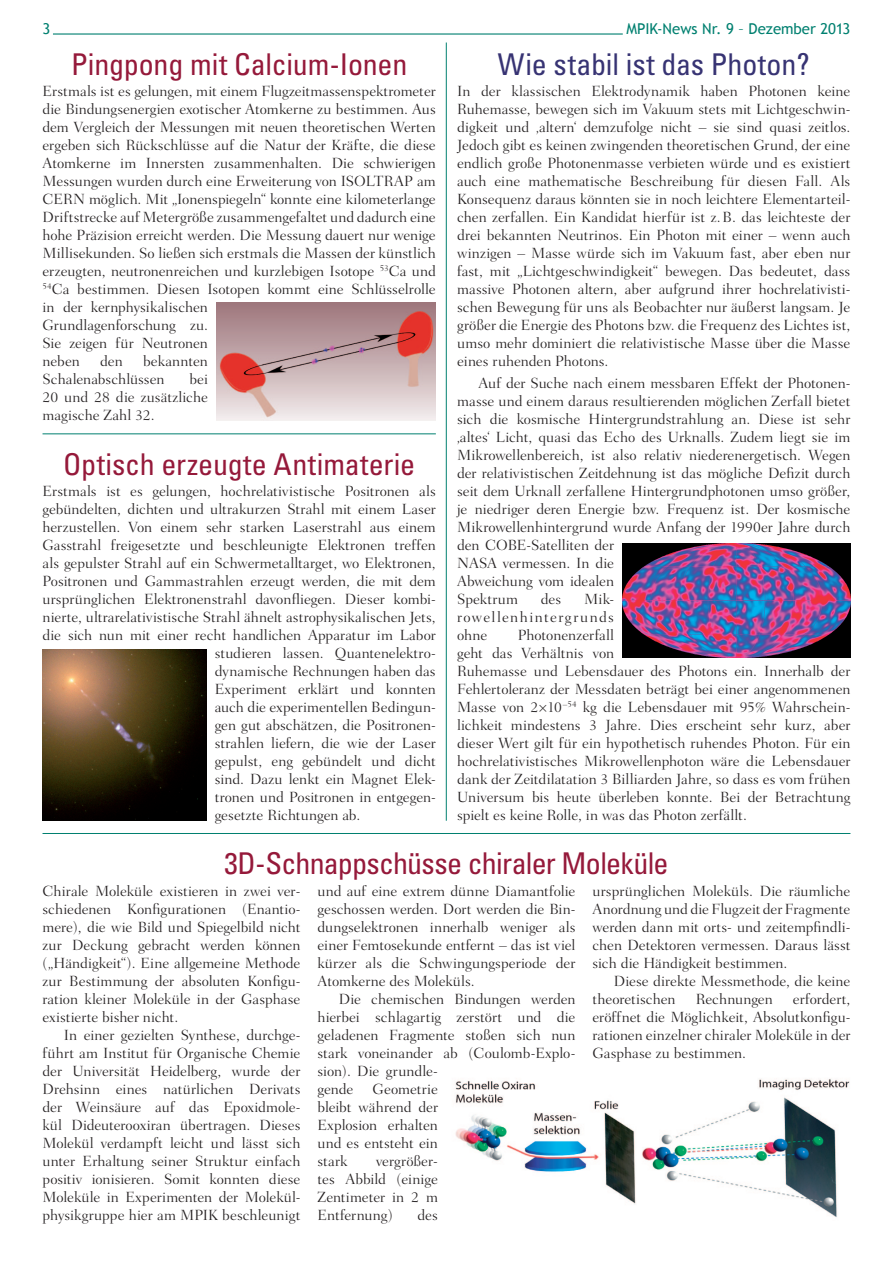
<style>
.page{position:relative;width:893px;height:1263px;background:#fff}
.page>*{position:absolute;margin:0;border:0;box-sizing:border-box;transform-origin:0 0}
.t1{font:condensed 30px "Univers";letter-spacing:-.01em;color:#95193a}
.t2{font:condensed 30px "Univers";letter-spacing:-.005em;color:#373373}
.t3{font:300 15px/18px "Fairfield LH";letter-spacing:-.005em;color:#231f20;text-align:justify}
.t4{font:15px "Trebuchet MS";letter-spacing:-.005em;color:#008070}
</style>
<div class="page">
<hr style="left:53px;top:33px;width:570px;height:2px;background:#008070">
<hr style="left:43px;top:434px;width:393px;height:1px;background:#008070">
<hr style="left:43px;top:833px;width:807px;height:1px;background:#008070">
<hr style="left:446px;top:43px;width:1px;height:778px;background:#008070">
<img style="left:216px;top:303px;width:220px;height:118px">
<img style="left:43px;top:650px;width:163px;height:171px">
<img style="left:623px;top:543px;width:227px;height:114px">
<img style="left:455px;top:1079px;width:395px;height:138px">
<div style="left:846px;top:1150px;width:9px;height:21px;background:#fff"></div>
<p class="t4" style="left:43px;top:20px;width:9px">3</p>
<p class="t4" style="left:626px;top:20px;width:225px">MPIK-News Nr. 9 – Dezember 2013</p>
<h1 class="t1" style="left:71px;top:45px;width:338px">Pingpong mit Calcium-Ionen</h1>
<p class="t3" style="left:43px;top:82px;width:395px;text-align:left">Erstmals ist es gelungen, mit einem Flugzeitmassenspektrometer die Bindungsenergien exotischer Atomkerne zu bestimmen. Aus dem Vergleich der Messungen mit neuen theoretischen Werten ergeben sich Rückschlüsse auf die Natur der Kräfte, die diese Atomkerne im Innersten zusammenhalten. Die schwierigen Messungen wurden durch eine Erweiterung von ISOLTRAP am CERN möglich. Mit „Ionenspiegeln“ konnte eine kilometerlange Driftstrecke auf Metergröße zusammengefaltet und dadurch eine hohe Präzision erreicht werden. Die Messung dauert nur wenige Millisekunden. So ließen sich erstmals die Massen der künstlich erzeugten, neutronenreichen und kurzlebigen Isotope <sup>53</sup>Ca und <sup>54</sup>Ca bestimmen. Diesen Isotopen kommt eine Schlüsselrolle in der kernphysikalischen<br>Grundlagenforschung zu.<br>Sie zeigen für Neutronen<br>neben</p>
<p class="t3" style="left:43px;top:352px;width:167px;text-indent:101px">bekannten<br>Schalenabschlüssen</p>
<p class="t3" style="left:100px;top:352px;width:24px">den</p>
<p class="t3" style="left:43px;top:370px;width:167px;text-indent:147px">bei 20 und 28 die zusätzliche magische Zahl 32.</p>
<h1 class="t1" style="left:63px;top:445px;width:353px">Optisch erzeugte Antimaterie</h1>
<p class="t3" style="left:43px;top:482px;width:395px">Erstmals ist es gelungen, hochrelativistische Positronen als</p>
<p class="t3" style="left:43px;top:500px;width:395px">gebündelten, dichten und ultrakurzen Strahl mit einem Laser</p>
<p class="t3" style="left:43px;top:518px;width:395px">herzustellen. Von einem sehr starken Laserstrahl aus einem</p>
<p class="t3" style="left:43px;top:536px;width:395px">Gasstrahl freigesetzte und beschleunigte Elektronen treffen</p>
<p class="t3" style="left:43px;top:554px;width:395px">als gepulster Strahl auf ein Schwermetalltarget, wo Elektronen,</p>
<p class="t3" style="left:43px;top:572px;width:395px">Positronen und Gammastrahlen erzeugt werden, die mit dem</p>
<p class="t3" style="left:43px;top:590px;width:395px">ursprünglichen Elektronenstrahl davonfliegen. Dieser kombi-</p>
<p class="t3" style="left:43px;top:608px;width:395px">nierte, ultrarelativistische Strahl ähnelt astrophysikalischen Jets,</p>
<p class="t3" style="left:43px;top:626px;width:395px">die sich nun mit einer recht handlichen Apparatur im Labor</p>
<p class="t3" style="left:215px;top:644px;width:223px">studieren lassen. Quantenelektro-</p>
<p class="t3" style="left:215px;top:662px;width:223px">dynamische Rechnungen haben das</p>
<p class="t3" style="left:215px;top:680px;width:223px">Experiment erklärt und konnten</p>
<p class="t3" style="left:215px;top:698px;width:223px">auch die experimentellen Bedingun-</p>
<p class="t3" style="left:215px;top:716px;width:223px">gen gut abschätzen, die Positronen-</p>
<p class="t3" style="left:215px;top:734px;width:223px">strahlen liefern, die wie der Laser</p>
<p class="t3" style="left:215px;top:752px;width:223px">gepulst, eng gebündelt und dicht</p>
<p class="t3" style="left:215px;top:770px;width:223px">sind. Dazu lenkt ein Magnet Elek-</p>
<p class="t3" style="left:215px;top:788px;width:223px">tronen und Positronen in entgegen-</p>
<p class="t3" style="left:215px;top:806px;width:147px">gesetzte Richtungen ab.</p>
<h1 class="t2" style="left:498px;top:45px;width:313px">Wie stabil ist das Photon?</h1>
<p class="t3" style="left:457px;top:82px;width:395px">In der klassischen Elektrodynamik haben Photonen keine Ruhemasse, bewegen sich im Vakuum stets mit Lichtgeschwin&shy;digkeit und ‚altern‘ demzufolge nicht – sie sind quasi zeitlos.<br>Jedoch gibt es keinen zwingenden theoretischen Grund, der eine endlich große Photonenmasse verbieten würde und es existiert auch eine mathematische Beschreibung für diesen Fall. Als Konsequenz daraus könnten sie in noch leichtere Elementarteil&shy;chen zerfallen. Ein Kandidat hierfür ist z.B. das leichteste der drei bekannten Neutrinos. Ein Photon mit einer – wenn auch winzigen – Masse würde sich im Vakuum fast, aber eben nur fast, mit „Lichtgeschwindigkeit“ bewegen. Das bedeutet, dass massive Photonen altern, aber aufgrund ihrer hochrelativisti&shy;schen Bewegung für uns als Beobachter nur äußerst langsam. Je größer die Energie des Photons bzw. die Frequenz des Lichtes ist, umso mehr dominiert die relativistische Masse über die Masse eines ruhenden Photons.</p>
<p class="t3" style="left:457px;top:374px;width:395px;text-align:left;text-indent:21px">Auf der Suche nach einem messbaren Effekt der Photonen&shy;masse und einem daraus resultierenden möglichen Zerfall bietet sich die kosmische Hintergrundstrahlung an. Diese ist sehr ‚altes‘ Licht, quasi das Echo des Urknalls. Zudem liegt sie im Mikrowellenbereich, ist also relativ niederenergetisch. Wegen der relativistischen Zeitdehnung ist das mögliche Defizit durch seit dem Urknall zerfallene Hintergrundphotonen umso größer, je niedriger deren Energie bzw. Frequenz ist. Der kosmische Mikrowellenhintergrund wurde Anfang der 1990er Jahre durch den COBE-Satelliten der<br>NASA vermessen. In die<br>Abweichung vom idealen<br>Spektrum</p>
<p class="t3" style="left:457px;top:590px;width:159px;text-indent:127px">Mik&shy;rowellenhintergrunds ohne</p>
<p class="t3" style="left:541px;top:590px;width:22px">des</p>
<p class="t3" style="left:457px;top:626px;width:395px;text-align:left;text-indent:61px">Photonenzerfall<br>geht das Verhältnis von<br>Ruhemasse und Lebensdauer des Photons ein. Innerhalb der Fehlertoleranz der Messdaten beträgt bei einer angenommenen Masse von 2×10<sup>–54</sup> kg die Lebensdauer mit 95% Wahrschein&shy;lichkeit mindestens 3 Jahre. Dies erscheint sehr kurz, aber dieser Wert gilt für ein hypothetisch ruhendes Photon. Für ein hochrelativistisches Mikrowellenphoton wäre die Lebensdauer dank der Zeitdilatation 3 Billiarden Jahre, so dass es vom frühen Universum bis heute überleben konnte. Bei der Betrachtung spielt es keine Rolle, in was das Photon zerfällt.</p>
<h1 class="t1" style="left:224px;top:845px;width:446px">3D-Schnappschüsse chiraler Moleküle</h1>
<p class="t3" style="left:43px;top:882px;width:260px">Chirale Moleküle existieren in zwei ver&shy;schiedenen Konfigurationen (Enantio&shy;mere), die wie Bild und Spiegelbild nicht zur Deckung gebracht werden können („Händigkeit“). Eine allgemeine Methode zur Bestimmung der absoluten Konfigu&shy;ration kleiner Moleküle in der Gasphase existierte bisher nicht.</p>
<p class="t3" style="left:43px;top:1026px;width:259px;text-indent:21px">In einer gezielten Synthese, durchge&shy;führt am Institut für Organische Chemie der Universität Heidelberg, wurde der Drehsinn eines natürlichen Derivats der Weinsäure auf das Epoxidmole&shy;kül Dideuterooxiran übertragen. Dieses Molekül verdampft leicht und lässt sich unter Erhaltung seiner Struktur einfach positiv ionisieren. Somit konnten diese Moleküle in Experimenten der Molekül&shy;physikgruppe hier am MPIK beschleunigt</p>
<p class="t3" style="left:317px;top:882px;width:260px">und auf eine extrem dünne Diamantfolie geschossen werden. Dort werden die Bin&shy;dungselektronen innerhalb weniger als einer Femtosekunde entfernt – das ist viel kürzer als die Schwingungsperiode der Atomkerne des Moleküls.</p>
<p class="t3" style="left:317px;top:990px;width:259px;text-align:left;text-indent:21px">Die chemischen Bindungen werden hierbei schlagartig zerstört und die geladenen Fragmente stoßen sich nun stark voneinander ab (Coulomb-Explo&shy;sion). Die grundle-<br>gende</p>
<p class="t3" style="left:317px;top:1080px;width:122px;text-indent:55px">Geometrie bleibt während der Explosion erhalten und es entsteht ein stark</p>
<p class="t3" style="left:317px;top:1152px;width:122px;text-indent:59px">vergrößer&shy;tes Abbild (einige Zentimeter in 2 m Entfernung)</p>
<p class="t3" style="left:417px;top:1206px;width:22px">des</p>
<p class="t3" style="left:592px;top:882px;width:259px">ursprünglichen Moleküls. Die räumliche Anordnung und die Flugzeit der Fragmente werden dann mit orts- und zeitempfindli&shy;chen Detektoren vermessen. Daraus lässt sich die Händigkeit bestimmen.</p>
<p class="t3" style="left:592px;top:972px;width:259px;text-indent:21px">Diese direkte Messmethode, die keine theoretischen</p>
<p class="t3" style="left:592px;top:990px;width:260px;text-indent:200px">erfordert, eröffnet die Möglichkeit, Absolutkonfigu&shy;rationen einzelner chiraler Moleküle in der Gasphase zu bestimmen.</p>
<p class="t3" style="left:696px;top:990px;width:79px">Rechnungen</p>
</div>
